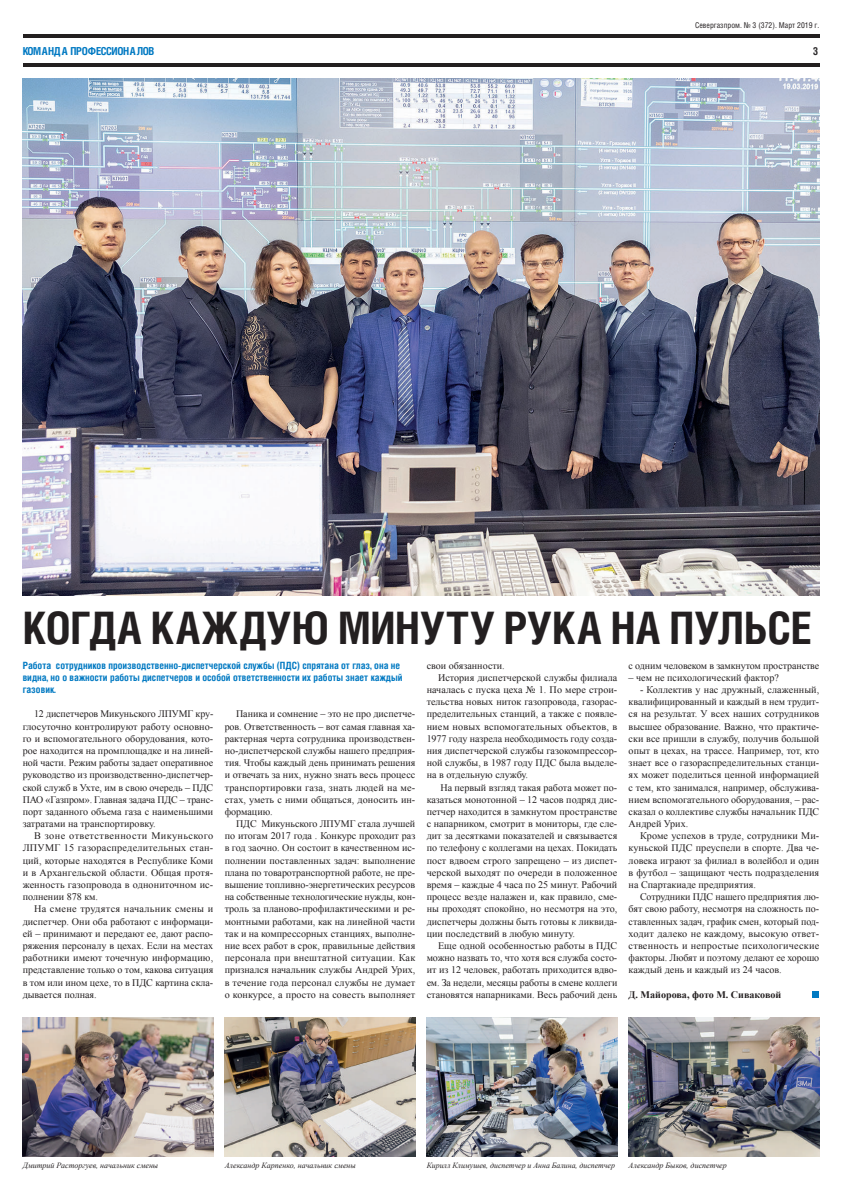
<style>
.page{position:relative;width:842px;height:1191px;background:#fff}
.page>*{position:absolute;margin:0;border:0;box-sizing:border-box;transform-origin:0 0}
.t1{font:700 44.8px "Helios Cond";letter-spacing:.01em;color:#231f20}
.t2{font:700 11px "Helios Cond";letter-spacing:-.035em;color:#0079c2}
.t3{font:700 11px "Helios Cond";color:#2b292a}
.t4{font:10px/12.2px "Times New Roman";color:#231f20;text-align:justify}
.t5{font:700 10px/12.2px "Helios Cond";color:#0079c2}
.t6{font:700 10px "Times New Roman";color:#231f20}
.t7{font:italic 8px "Times New Roman";color:#231f20}
.t8{font:8px "Helios Cond";color:#231f20}
</style>
<div class="page">
<hr style="left:23px;top:35px;width:796px;height:3px;background:#231f20">
<hr style="left:23px;top:64px;width:796px;height:3px;background:#231f20">
<div style="left:812px;top:991px;width:7px;height:6px;background:#007ac2"></div>
<img style="left:23px;top:1017px;width:190px;height:139px">
<img style="left:629px;top:1017px;width:190px;height:139px">
<img style="left:427px;top:1017px;width:190px;height:139px">
<img style="left:225px;top:1017px;width:190px;height:139px">
<img style="left:23px;top:79px;width:796px;height:516px">
<p class="t2" style="left:23px;top:47px;width:133px">КОМАНДА ПРОФЕССИОНАЛОВ</p>
<p class="t8" style="left:695px;top:22px;width:126px">Севергазпром. № 3 (372). Март 2019 г.</p>
<p class="t3" style="left:813px;top:47px;width:7px">3</p>
<h1 class="t1" style="left:23px;top:610px;width:791px">КОГДА КАЖДУЮ МИНУТУ РУКА НА ПУЛЬСЕ</h1>
<p class="t5" style="left:23px;top:660px;width:381px">Работа сотрудников производственно-диспетчерской службы (ПДС) спрятана от глаз, она не видна, но о важности работы диспетчеров и особой ответственности их работы знает каждый газовик.</p>
<p class="t4" style="left:225px;top:708px;width:192px;text-indent:11px">Паника и сомнение – это не про диспетче&shy;ров. Ответственность – вот самая главная ха&shy;рактерная черта сотрудника производствен&shy;но-диспетчерской службы нашего предприя&shy;тия. Чтобы каждый день принимать решения и отвечать за них, нужно знать весь процесс транспортировки газа, знать людей на ме&shy;стах, уметь с ними общаться, доносить ин&shy;формацию.</p>
<p class="t4" style="left:225px;top:817px;width:192px;text-indent:11px">ПДС Микуньского ЛПУМГ стала лучшей по итогам 2017 года . Конкурс проходит раз в год заочно. Он состоит в качественном ис&shy;полнении поставленных задач: выполнение плана по товаротранспортной работе, не пре&shy;вышение топливно-энергетических ресурсов на собственные технологические нужды, кон&shy;троль за планово-профилактическими и ре&shy;монтными работами, как на линейной части так и на компрессорных станциях, выполне&shy;ние всех работ в срок, правильные действия персонала при внештатной ситуации. Как признался начальник службы Андрей Урих, в течение года персонал службы не думает о конкурсе, а просто на совесть выполняет</p>
<p class="t4" style="left:23px;top:708px;width:192px;text-indent:11px">12 диспетчеров Микуньского ЛПУМГ кру&shy;глосуточно контролируют работу основно&shy;го и вспомогательного оборудования, кото&shy;рое находится на промплощадке и на линей&shy;ной части. Режим работы задает оперативное руководство из производственно-диспетчер&shy;ской служб в Ухте, им в свою очередь – ПДС ПАО «Газпром». Главная задача ПДС – транс&shy;порт заданного объема газа с наименьшими затратами на транспортировку.</p>
<p class="t4" style="left:23px;top:829px;width:192px;text-indent:11px">В зоне ответственности Микуньского ЛПУМГ 15 газораспределительных стан&shy;ций, которые находятся в Республике Коми и в Архангельской области. Общая протя&shy;женность газопровода в однониточном ис&shy;полнении 878 км.</p>
<p class="t4" style="left:23px;top:903px;width:192px;text-indent:11px">На смене трудятся начальник смены и диспетчер. Они оба работают с информаци&shy;ей – принимают и передают ее, дают распо&shy;ряжения персоналу в цехах. Если на местах работники имеют точечную информацию, представление только о том, какова ситуация в том или ином цехе, то в ПДС картина скла&shy;дывается полная.</p>
<p class="t4" style="left:427px;top:659px;width:80px">свои обязанности.</p>
<p class="t4" style="left:438px;top:671px;width:181px">История диспетчерской службы филиала</p>
<p class="t4" style="left:427px;top:683px;width:192px">началась с пуска цеха № 1. По мере строи-</p>
<p class="t4" style="left:427px;top:695px;width:192px">тельства новых ниток газопровода, газорас-</p>
<p class="t4" style="left:427px;top:708px;width:192px">пределительных станций, а также с появле-</p>
<p class="t4" style="left:427px;top:720px;width:192px">нием новых вспомогательных объектов, в</p>
<p class="t4" style="left:427px;top:732px;width:192px">1977 году назрела необходимость году созда-</p>
<p class="t4" style="left:427px;top:744px;width:192px">ния диспетчерской службы газокомпрессор-</p>
<p class="t4" style="left:427px;top:756px;width:192px">ной службы, в 1987 году ПДС была выделе-</p>
<p class="t4" style="left:427px;top:769px;width:103px">на в отдельную службу.</p>
<p class="t4" style="left:440px;top:781px;width:178px">На первый взгляд такая работа может по-</p>
<p class="t4" style="left:427px;top:793px;width:192px">казаться монотонной – 12 часов подряд дис-</p>
<p class="t4" style="left:427px;top:805px;width:192px">петчер находится в замкнутом пространстве</p>
<p class="t4" style="left:427px;top:817px;width:192px">с напарником, смотрит в мониторы, где сле-</p>
<p class="t4" style="left:427px;top:829px;width:192px">дит за десятками показателей и связывается</p>
<p class="t4" style="left:427px;top:842px;width:192px">по телефону с коллегами на цехах. Покидать</p>
<p class="t4" style="left:427px;top:854px;width:192px">пост вдвоем строго запрещено – из диспет-</p>
<p class="t4" style="left:427px;top:866px;width:192px">черской выходят по очереди в положенное</p>
<p class="t4" style="left:427px;top:878px;width:192px">время – каждые 4 часа по 25 минут. Рабочий</p>
<p class="t4" style="left:427px;top:890px;width:192px">процесс везде налажен и, как правило, сме-</p>
<p class="t4" style="left:427px;top:903px;width:192px">ны проходят спокойно, но несмотря на это,</p>
<p class="t4" style="left:427px;top:915px;width:192px">диспетчеры должны быть готовы к ликвида-</p>
<p class="t4" style="left:427px;top:927px;width:150px">ции последствий в любую минуту.</p>
<p class="t4" style="left:438px;top:939px;width:181px">Еще одной особенностью работы в ПДС</p>
<p class="t4" style="left:427px;top:951px;width:192px">можно назвать то, что хотя вся служба состо-</p>
<p class="t4" style="left:427px;top:963px;width:192px">ит из 12 человек, работать приходится вдво-</p>
<p class="t4" style="left:427px;top:976px;width:192px">ем. За недели, месяцы работы в смене коллеги</p>
<p class="t4" style="left:427px;top:988px;width:192px">становятся напарниками. Весь рабочий день</p>
<p class="t4" style="left:629px;top:659px;width:192px">с одним человеком в замкнутом пространстве</p>
<p class="t4" style="left:629px;top:671px;width:152px">– чем не психологический фактор?</p>
<p class="t4" style="left:629px;top:683px;width:192px;text-indent:11px">- Коллектив у нас дружный, слаженный, квалифицированный и каждый в нем трудит&shy;ся на результат. У всех наших сотрудников высшее образование. Важно, что практиче&shy;ски все пришли в службу, получив большой опыт в цехах, на трассе. Например, тот, кто знает все о газораспределительных станци&shy;ях может поделиться ценной информацией с тем, кто занимался, например, обслужива&shy;нием вспомогательного оборудования, – рас&shy;сказал о коллективе службы начальник ПДС Андрей Урих.</p>
<p class="t4" style="left:629px;top:829px;width:192px;text-indent:11px">Кроме успехов в труде, сотрудники Ми&shy;куньской ПДС преуспели в спорте. Два че&shy;ловека играют за филиал в волейбол и один в футбол – защищают честь подразделения на Спартакиаде предприятия.</p>
<p class="t4" style="left:629px;top:890px;width:192px;text-indent:11px">Сотрудники ПДС нашего предприятия лю&shy;бят свою работу, несмотря на сложность по&shy;ставленных задач, график смен, который под&shy;ходит далеко не каждому, высокую ответ&shy;ственность и непростые психологические факторы. Любят и поэтому делают ее хорошо каждый день и каждый из 24 часов.</p>
<p class="t6" style="left:629px;top:988px;width:154px">Д. Майорова, фото М. Сиваковой</p>
<p class="t7" style="left:23px;top:1161px;width:137px">Дмитрий Расторгуев, начальник смены</p>
<p class="t7" style="left:225px;top:1161px;width:133px">Александр Карпенко, начальник смены</p>
<p class="t7" style="left:427px;top:1161px;width:190px">Кирилл Климушев, диспетчер и Анна Балина, диспетчер</p>
<p class="t7" style="left:629px;top:1161px;width:100px">Александр Быков, диспетчер</p>
</div>
